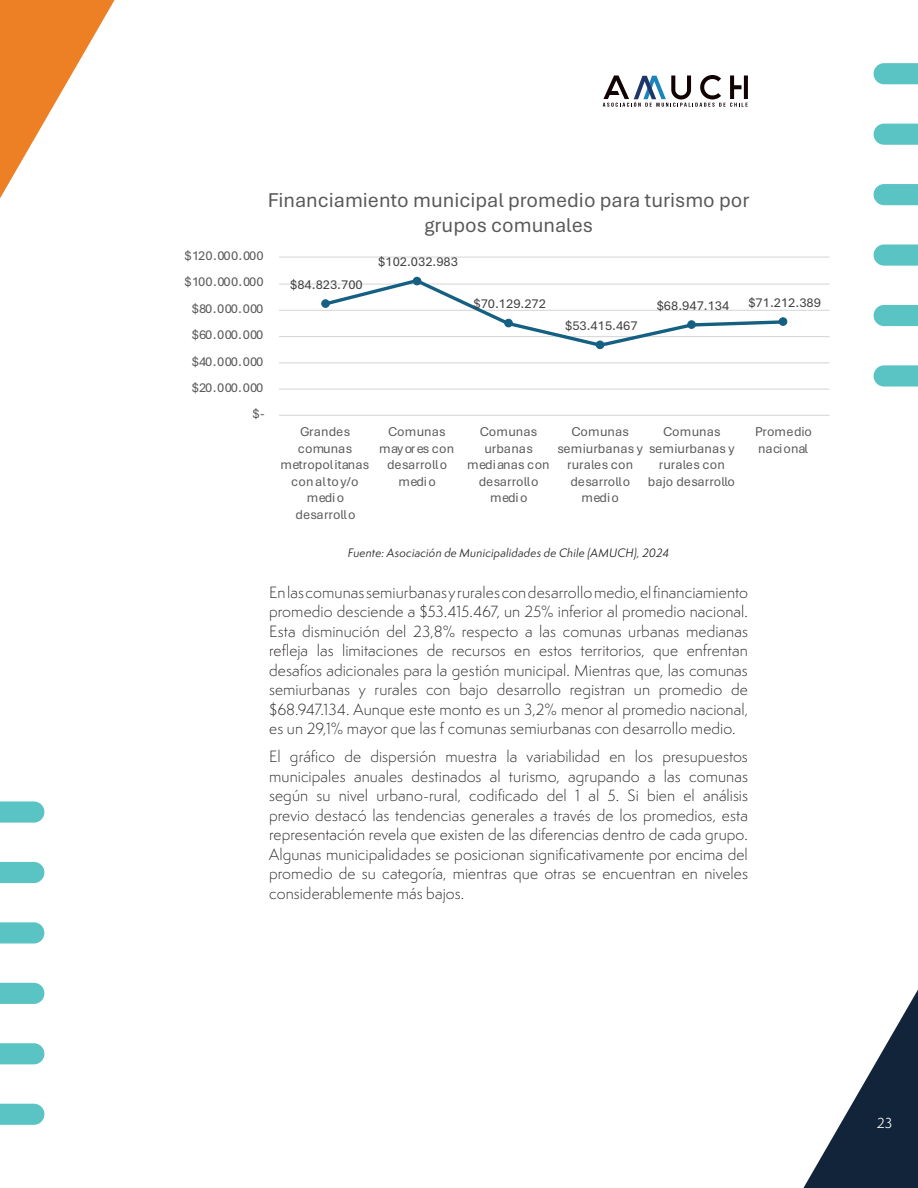
<style>
.page{position:relative;width:918px;height:1188px;background:#fff}
.page>*{position:absolute;margin:0;border:0;box-sizing:border-box;transform-origin:0 0}
.t1{font:21px/25.5px "Aptos";color:#595959;text-align:center}
.t2{font:300 15px/19.5px "Semplicita Pro";letter-spacing:.005em;color:#231f20;text-align:justify}
.t3{font:13.5px/16.5px "Aptos";letter-spacing:.005em;color:#595959;text-align:center}
.t4{font:13.5px "Aptos";color:#404040}
.t5{font:13.5px "Aptos";letter-spacing:-.035em;color:#595959}
.t6{font:13.5px "Semplicita Pro";color:#fff}
.t7{font:italic 11.25px "Semplicita Pro";letter-spacing:.015em;color:#231f20}
</style>
<div class="page">
<svg style="left:603px;top:75px;width:145px;height:32px"></svg>
<svg style="left:803px;top:990px;width:115px;height:198px"></svg>
<svg style="left:0;top:0;width:115px;height:198px"></svg>
<svg style="left:874px;top:365px;width:44px;height:22px"></svg>
<svg style="left:874px;top:305px;width:44px;height:21px"></svg>
<svg style="left:874px;top:244px;width:44px;height:22px"></svg>
<svg style="left:874px;top:184px;width:44px;height:21px"></svg>
<svg style="left:874px;top:124px;width:44px;height:21px"></svg>
<svg style="left:874px;top:63px;width:44px;height:21px"></svg>
<svg style="left:0;top:801px;width:44px;height:22px"></svg>
<svg style="left:0;top:862px;width:44px;height:21px"></svg>
<svg style="left:0;top:922px;width:44px;height:22px"></svg>
<svg style="left:0;top:983px;width:44px;height:21px"></svg>
<svg style="left:0;top:1043px;width:44px;height:21px"></svg>
<svg style="left:0;top:1104px;width:44px;height:21px"></svg>
<hr style="left:279px;top:389px;width:551px;height:1px;background:#d9d9d9">
<hr style="left:279px;top:362px;width:551px;height:1px;background:#d9d9d9">
<hr style="left:279px;top:336px;width:551px;height:1px;background:#d9d9d9">
<hr style="left:279px;top:310px;width:551px;height:1px;background:#d9d9d9">
<hr style="left:279px;top:284px;width:551px;height:1px;background:#d9d9d9">
<hr style="left:279px;top:257px;width:551px;height:1px;background:#d9d9d9">
<hr style="left:279px;top:415px;width:551px;height:1px;background:#d9d9d9">
<svg style="left:321px;top:277px;width:466px;height:72px"></svg>
<div style="left:322px;top:300px;width:7px;height:7px;background:#156082;border-radius:50%"></div>
<div style="left:321px;top:299px;width:9px;height:9px;border:1px solid #156082;border-radius:50%"></div>
<div style="left:413px;top:277px;width:8px;height:8px;background:#156082;border-radius:50%"></div>
<div style="left:413px;top:277px;width:8px;height:8px;border:1px solid #156082;border-radius:50%"></div>
<div style="left:505px;top:319px;width:7px;height:8px;background:#156082;border-radius:50%"></div>
<div style="left:504px;top:319px;width:9px;height:8px;border:1px solid #156082;border-radius:50%"></div>
<div style="left:596px;top:341px;width:8px;height:8px;background:#156082;border-radius:50%"></div>
<div style="left:596px;top:341px;width:8px;height:8px;border:1px solid #156082;border-radius:50%"></div>
<div style="left:688px;top:321px;width:7px;height:7px;background:#156082;border-radius:50%"></div>
<div style="left:687px;top:320px;width:9px;height:9px;border:1px solid #156082;border-radius:50%"></div>
<div style="left:779px;top:318px;width:8px;height:7px;background:#156082;border-radius:50%"></div>
<div style="left:779px;top:317px;width:8px;height:9px;border:1px solid #156082;border-radius:50%"></div>
<p class="t1" style="left:268px;top:186px;width:483px">Financiamiento municipal promedio para turismo por grupos comunales</p>
<p class="t5" style="left:185px;top:246px;width:81px">$120.000.000</p>
<p class="t5" style="left:185px;top:273px;width:81px">$100.000.000</p>
<p class="t3" style="left:192px;top:299px;width:73px">$80.000.000</p>
<p class="t3" style="left:192px;top:326px;width:73px">$60.000.000</p>
<p class="t3" style="left:192px;top:353px;width:73px">$40.000.000</p>
<p class="t3" style="left:192px;top:379px;width:73px">$20.000.000</p>
<p class="t3" style="left:253px;top:405px;width:14px">$-</p>
<p class="t4" style="left:290px;top:275px;width:74px">$84.823.700</p>
<p class="t4" style="left:378px;top:252px;width:81px">$102.032.983</p>
<p class="t4" style="left:473px;top:294px;width:74px">$70.129.272</p>
<p class="t4" style="left:565px;top:316px;width:74px">$53.415.467</p>
<p class="t4" style="left:657px;top:296px;width:74px">$68.947.134</p>
<p class="t4" style="left:748px;top:293px;width:74px">$71.212.389</p>
<p class="t3" style="left:663px;top:423px;width:59px">Comunas</p>
<p class="t3" style="left:648px;top:456px;width:88px">rurales con bajo desarrollo</p>
<p class="t3" style="left:280px;top:423px;width:91px">Grandes comunas metropolitanas con alto y/o medio desarrollo</p>
<p class="t3" style="left:379px;top:423px;width:76px">Comunas mayores con desarrollo medio</p>
<p class="t3" style="left:467px;top:423px;width:84px">Comunas urbanas medianas con desarrollo medio</p>
<p class="t3" style="left:572px;top:423px;width:59px">Comunas</p>
<p class="t3" style="left:557px;top:440px;width:179px">semiurbanas y semiurbanas y</p>
<p class="t3" style="left:567px;top:456px;width:67px">rurales con</p>
<p class="t3" style="left:570px;top:473px;width:61px">desarrollo</p>
<p class="t3" style="left:582px;top:489px;width:39px">medio</p>
<p class="t3" style="left:755px;top:423px;width:58px;text-align:left">Promedio nacional</p>
<p class="t7" style="left:348px;top:545px;width:323px">Fuente: Asociación de Municipalidades de Chile (AMUCH), 2024</p>
<p class="t2" style="left:269px;top:582px;width:480px">En las comunas semiurbanas y rurales con desarrollo medio, el financiamiento promedio desciende a $53.415.467, un 25% inferior al promedio nacional.<br>Esta disminución del 23,8% respecto a las comunas urbanas medianas refleja las limitaciones de recursos en estos territorios, que enfrentan desafíos adicionales para la gestión municipal. Mientras que, las comunas semiurbanas y rurales con bajo desarrollo registran un promedio de $68.947.134. Aunque este monto es un 3,2% menor al promedio nacional, es un 29,1% mayor que las f comunas semiurbanas con desarrollo medio.</p>
<p class="t2" style="left:269px;top:747px;width:480px">El gráfico de dispersión muestra la variabilidad en los presupuestos municipales anuales destinados al turismo, agrupando a las comunas según su nivel urbano-rural, codificado del 1 al 5. Si bien el análisis previo destacó las tendencias generales a través de los promedios, esta representación revela que existen de las diferencias dentro de cada grupo.<br>Algunas municipalidades se posicionan significativamente por encima del promedio de su categoría, mientras que otras se encuentran en niveles considerablemente más bajos.</p>
<p class="t6" style="left:877px;top:1114px;width:17px">23</p>
</div>
